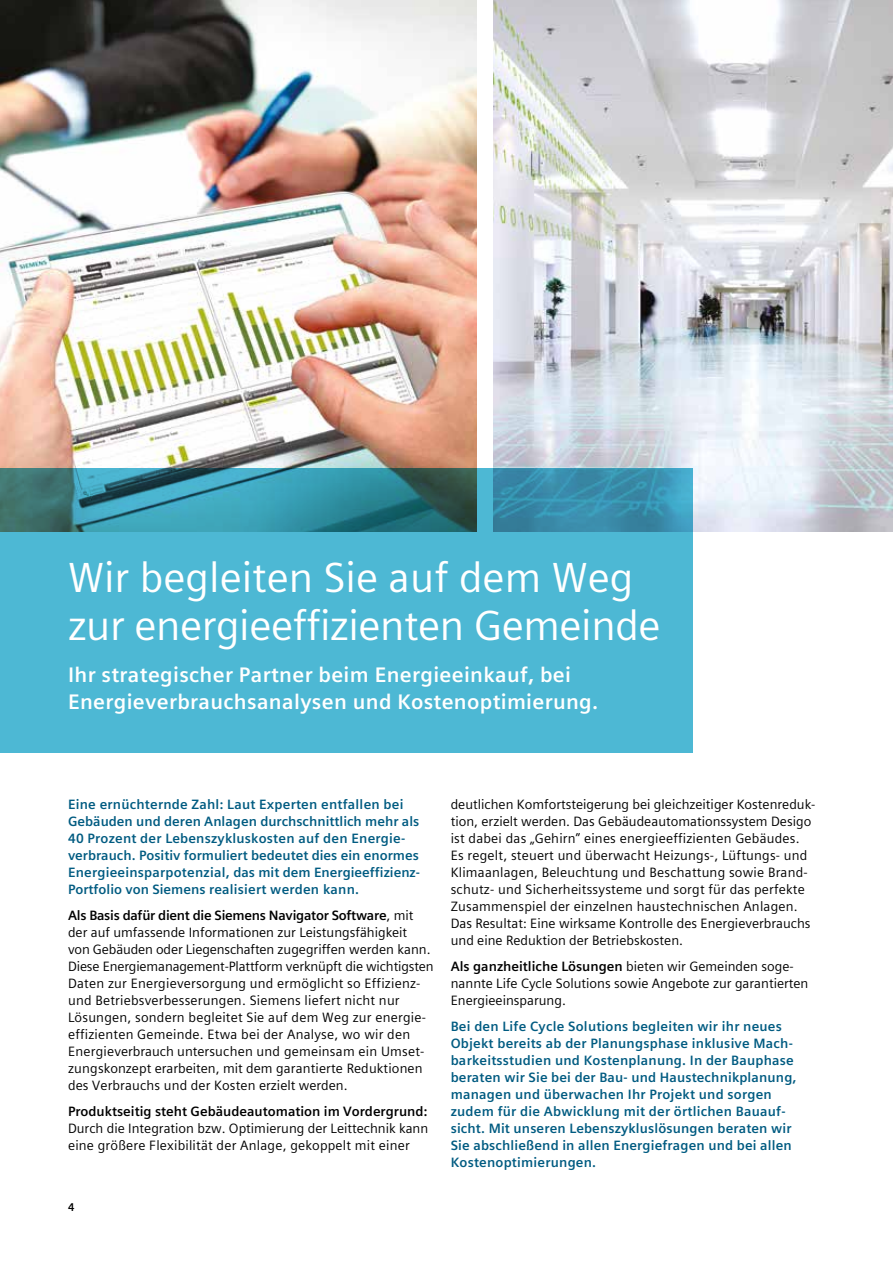
<style>
.page{position:relative;width:893px;height:1263px;background:#fff}
.page>*{position:absolute;margin:0;border:0;box-sizing:border-box;transform-origin:0 0}
.t1{font:42px/48px "Siemens Sans Global";letter-spacing:-.01em;color:#fff}
.t2{font:700 21px/27px "Siemens Sans Global";letter-spacing:.015em;color:#fff}
.t3{font:13.5px/17px "Siemens Sans Global";letter-spacing:.01em;color:#000}
.t4{font:700 13.5px/17px "Siemens Sans Global";letter-spacing:.015em;color:#005b81}
.t5{font:700 13.5px "Siemens Sans Global";color:#000}
.t6{font:700 11.25px "Siemens Sans Global";color:#000}
.s1{font-weight:700}
</style>
<div class="page">
<img style="left:493px;top:0;width:400px;height:531px">
<img style="left:0;top:0;width:476px;height:468px">
<svg style="left:0;top:468px;width:693px;height:285px;background:#48adc6"></svg>
<h1 class="t1" style="left:68px;top:554px;width:594px">Wir begleiten Sie auf dem Weg zur energieeffizienten Gemeinde</h1>
<h2 class="t2" style="left:68px;top:661px;width:532px">Ihr strategischer Partner beim Energieeinkauf, bei<br>Energieverbrauchsanalysen und Kostenoptimierung.</h2>
<p class="t4" style="left:68px;top:796px;width:354px">Eine ernüchternde Zahl: Laut Experten entfallen bei Gebäuden und deren Anlagen durchschnittlich mehr als 40 Prozent der Lebenszykluskosten auf den Energie&shy;verbrauch. Positiv formuliert bedeutet dies ein enormes Energieeinsparpotenzial, das mit dem Energieeffizienz-Portfolio von Siemens realisiert werden kann.</p>
<p class="t3" style="left:68px;top:907px;width:367px"><span class="s1">Als Basis dafür dient die Siemens Navigator Software</span>, mit der auf umfassende Informationen zur Leistungsfähigkeit<br>von Gebäuden oder Liegenschaften zugegriffen werden kann.<br>Diese Energiemanagement-Plattform verknüpft die wichtigsten Daten zur Energieversorgung und ermöglicht so Effizienz&shy;und Betriebsverbesserungen. Siemens liefert nicht nur Lösungen, sondern begleitet Sie auf dem Weg zur energie&shy;effizienten Gemeinde. Etwa bei der Analyse, wo wir den Energieverbrauch untersuchen und gemeinsam ein Umset&shy;zungskonzept erarbeiten, mit dem garantierte Reduktionen des Verbrauchs und der Kosten erzielt werden.</p>
<p class="t5" style="left:68px;top:1100px;width:361px">Produktseitig steht Gebäudeautomation im Vordergrund:</p>
<p class="t3" style="left:68px;top:1119px;width:362px">Durch die Integration bzw. Optimierung der Leittechnik kann eine größere Flexibilität der Anlage, gekoppelt mit einer</p>
<p class="t6" style="left:68px;top:1199px;width:8px">4</p>
<p class="t3" style="left:451px;top:796px;width:366px">deutlichen Komfortsteigerung bei gleichzeitiger Kostenreduk&shy;tion, erzielt werden. Das Gebäudeautomationssystem Desigo ist dabei das „Gehirn” eines energieeffizienten Gebäudes.<br>Es regelt, steuert und überwacht Heizungs-, Lüftungs- und Klimaanlagen, Beleuchtung und Beschattung sowie Brand&shy;schutz- und Sicherheitssysteme und sorgt für das perfekte Zusammenspiel der einzelnen haustechnischen Anlagen.<br>Das Resultat: Eine wirksame Kontrolle des Energieverbrauchs und eine Reduktion der Betriebskosten.</p>
<p class="t3" style="left:451px;top:958px;width:359px"><span class="s1">Als ganzheitliche Lösungen</span> bieten wir Gemeinden soge&shy;nannte Life Cycle Solutions sowie Angebote zur garantierten<br>Energieeinsparung.</p>
<p class="t4" style="left:451px;top:1017px;width:347px">Bei den Life Cycle Solutions begleiten wir ihr neues Objekt bereits ab der Planungsphase inklusive Mach&shy;barkeitsstudien und Kostenplanung. In der Bauphase beraten wir Sie bei der Bau- und Haustechnikplanung, managen und überwachen Ihr Projekt und sorgen zudem für die Abwicklung mit der örtlichen Bauauf&shy;sicht. Mit unseren Lebenszykluslösungen beraten wir Sie abschließend in allen Energiefragen und bei allen Kostenoptimierungen.</p>
</div>
